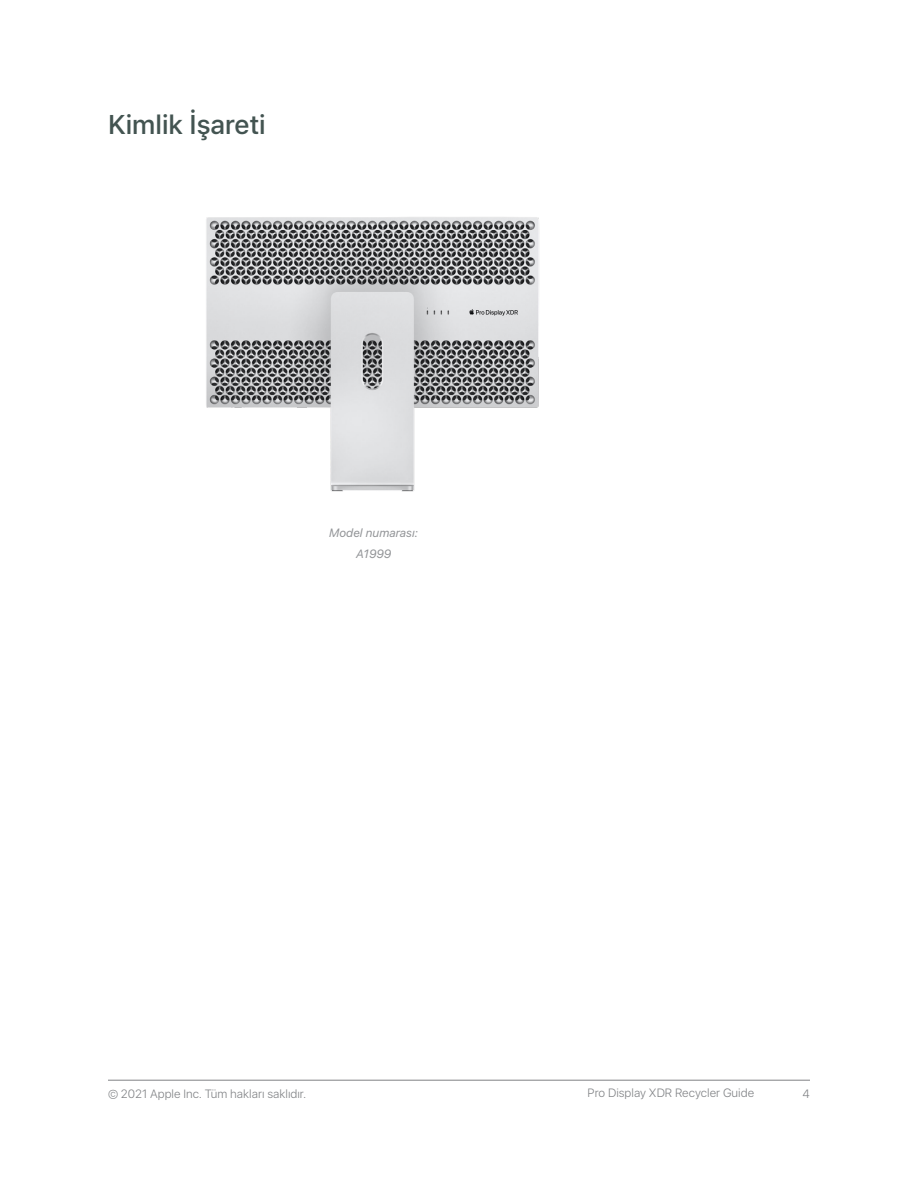
<style>
.page{position:relative;width:918px;height:1188px;background:#fff}
.page>*{position:absolute;margin:0;border:0;box-sizing:border-box;transform-origin:0 0}
.t1{font:500 27px "SF Hello";color:#435451}
.t2{font:300 12px "SF Hello";color:#808285}
.t3{font:italic 12px/21px "SF Hello";color:#939598;text-align:center}
</style>
<div class="page">
<hr style="left:108px;top:1080px;width:702px;height:1px;background:#808285">
<img style="left:206px;top:217px;width:333px;height:275px">
<h1 class="t1" style="left:108px;top:109px;width:159px">Kimlik İşareti</h1>
<p class="t3" style="left:329px;top:521px;width:90px">Model numarası:<br>A1999</p>
<p class="t2" style="left:108px;top:1087px;width:200px">© 2021 Apple Inc. Tüm hakları saklıdır.</p>
<p class="t2" style="left:588px;top:1086px;width:168px">Pro Display XDR Recycler Guide</p>
<p class="t2" style="left:803px;top:1087px;width:9px">4</p>
</div>
